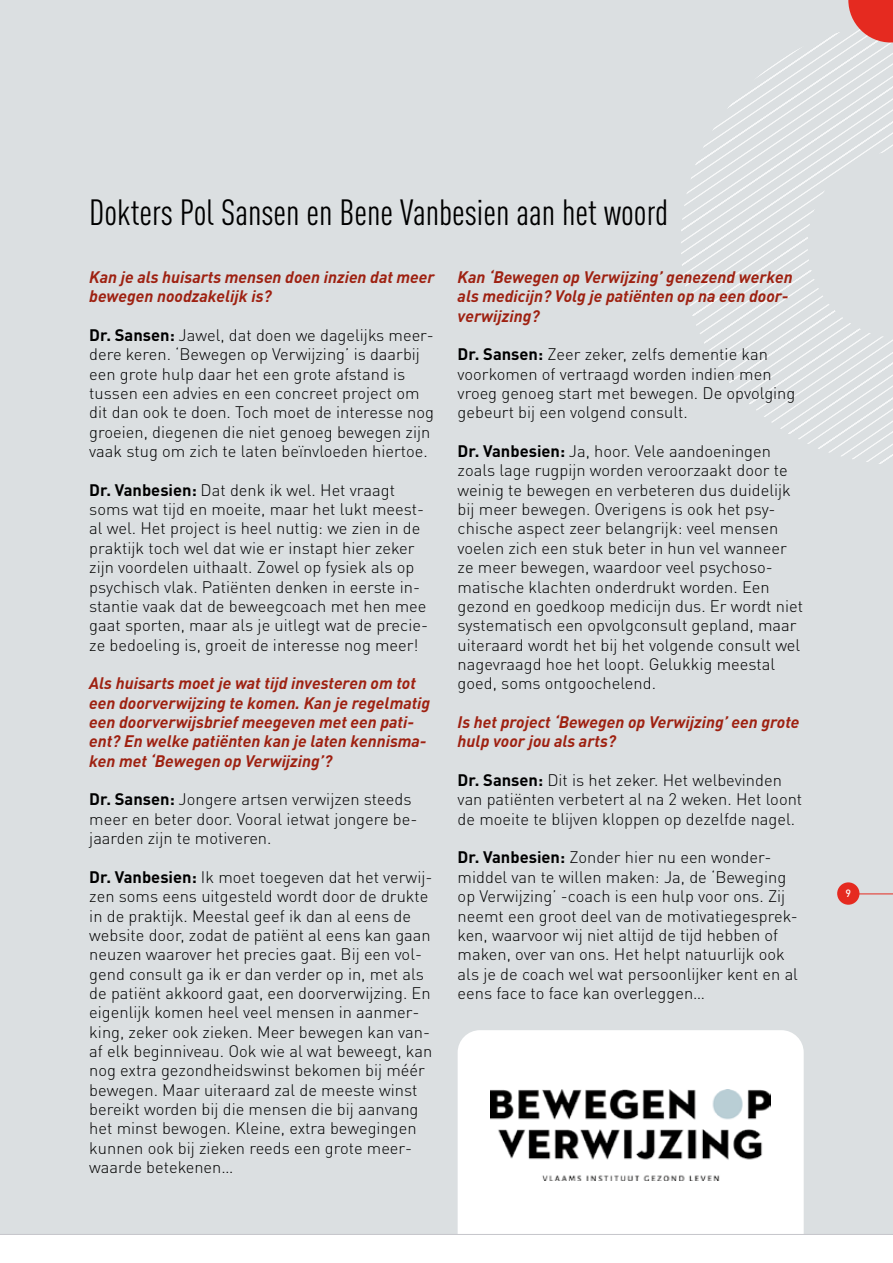
<style>
.page{position:relative;width:893px;height:1263px;background:#dbdfe1}
.page>*{position:absolute;margin:0;border:0;box-sizing:border-box;transform-origin:0 0}
.t1{font:condensed 36px "DIN Pro";color:#000}
.t2{font:300 16.5px/19.4px "DIN Pro";color:#000}
.t3{font:italic 700 16.5px/19.4px "DIN Pro";color:#9e2111}
.t4{font:500 10.5px "DIN Pro";color:#fff}
.s1{font-weight:700}
</style>
<div class="page">
<div style="left:458px;top:1030px;width:346px;height:181px;background:#fff"></div>
<img style="left:490px;top:1089px;width:281px;height:92px">
<div style="left:837px;top:882px;width:22px;height:23px;background:#e52a20;border-radius:50%"></div>
<hr style="left:859px;top:893px;width:34px;height:1px;background:#e52a20">
<svg style="left:0;top:1211px;width:893px;height:52px"></svg>
<svg style="left:681px;top:0;width:212px;height:464px"></svg>
<h1 class="t1" style="left:89px;top:186px;width:581px">Dokters Pol Sansen en Bene Vanbesien aan het woord</h1>
<p class="t3" style="left:89px;top:265px;width:347px">Kan je als huisarts mensen doen inzien dat meer bewegen noodzakelijk is?</p>
<p class="t2" style="left:89px;top:324px;width:346px"><span class="s1">Dr. Sansen:</span> Jawel, dat doen we dagelijks meer&shy;dere keren. ‘Bewegen op Verwijzing’ is daarbij een grote hulp daar het een grote afstand is tussen een advies en een concreet project om dit dan ook te doen. Toch moet de interesse nog groeien, diegenen die niet genoeg bewegen zijn vaak stug om zich te laten beïnvloeden hiertoe.</p>
<p class="t2" style="left:89px;top:479px;width:340px"><span class="s1">Dr. Vanbesien:</span> Dat denk ik wel. Het vraagt soms wat tijd en moeite, maar het lukt meest&shy;al wel. Het project is heel nuttig: we zien in de praktijk toch wel dat wie er instapt hier zeker zijn voordelen uithaalt. Zowel op fysiek als op psychisch vlak. Patiënten denken in eerste in&shy;stantie vaak dat de beweegcoach met hen mee gaat sporten, maar als je uitlegt wat de precie&shy;ze bedoeling is, groeit de interesse nog meer!</p>
<p class="t3" style="left:89px;top:672px;width:342px">Als huisarts moet je wat tijd investeren om tot een doorverwijzing te komen. Kan je regelmatig een doorverwijsbrief meegeven met een pati&shy;ënt? En welke patiënten kan je laten kennisma&shy;ken met ‘Bewegen op Verwijzing’?</p>
<p class="t2" style="left:89px;top:788px;width:330px"><span class="s1">Dr. Sansen:</span> Jongere artsen verwijzen steeds meer en beter door. Vooral ietwat jongere be&shy;jaarden zijn te motiveren.</p>
<p class="t2" style="left:89px;top:866px;width:345px"><span class="s1">Dr. Vanbesien:</span> Ik moet toegeven dat het verwij&shy;zen soms eens uitgesteld wordt door de drukte in de praktijk. Meestal geef ik dan al eens de website door, zodat de patiënt al eens kan gaan neuzen waarover het precies gaat. Bij een vol&shy;gend consult ga ik er dan verder op in, met als de patiënt akkoord gaat, een doorverwijzing. En eigenlijk komen heel veel mensen in aanmer&shy;king, zeker ook zieken. Meer bewegen kan van&shy;af elk beginniveau. Ook wie al wat beweegt, kan nog extra gezondheidswinst bekomen bij méér bewegen. Maar uiteraard zal de meeste winst bereikt worden bij die mensen die bij aanvang het minst bewogen. Kleine, extra bewegingen kunnen ook bij zieken reeds een grote meer&shy;waarde betekenen…</p>
<p class="t3" style="left:458px;top:265px;width:337px">Kan ‘Bewegen op Verwijzing’ genezend werken als medicijn? Volg je patiënten op na een door&shy;verwijzing?</p>
<p class="t2" style="left:458px;top:343px;width:339px"><span class="s1">Dr. Sansen:</span> Zeer zeker, zelfs dementie kan voorkomen of vertraagd worden indien men vroeg genoeg start met bewegen. De opvolging gebeurt bij een volgend consult.</p>
<p class="t2" style="left:458px;top:440px;width:347px"><span class="s1">Dr. Vanbesien:</span> Ja, hoor. Vele aandoeningen zoals lage rugpijn worden veroorzaakt door te weinig te bewegen en verbeteren dus duidelijk bij meer bewegen. Overigens is ook het psy&shy;chische aspect zeer belangrijk: veel mensen voelen zich een stuk beter in hun vel wanneer ze meer bewegen, waardoor veel psychoso&shy;matische klachten onderdrukt worden. Een gezond en goedkoop medicijn dus. Er wordt niet systematisch een opvolgconsult gepland, maar uiteraard wordt het bij het volgende consult wel nagevraagd hoe het loopt. Gelukkig meestal goed, soms ontgoochelend.</p>
<p class="t3" style="left:458px;top:710px;width:343px">Is het project ‘Bewegen op Verwijzing’ een grote hulp voor jou als arts?</p>
<p class="t2" style="left:458px;top:769px;width:346px"><span class="s1">Dr. Sansen:</span> Dit is het zeker. Het welbevinden van patiënten verbetert al na 2 weken. Het loont de moeite te blijven kloppen op dezelfde nagel.</p>
<p class="t2" style="left:458px;top:846px;width:342px"><span class="s1">Dr. Vanbesien:</span> Zonder hier nu een wonder&shy;middel van te willen maken: Ja, de ‘Beweging op Verwijzing’ -coach is een hulp voor ons. Zij neemt een groot deel van de motivatiegesprek&shy;ken, waarvoor wij niet altijd de tijd hebben of maken, over van ons. Het helpt natuurlijk ook als je de coach wel wat persoonlijker kent en al eens face to face kan overleggen…</p>
<p class="t4" style="left:845px;top:885px;width:7px">9</p>
</div>
